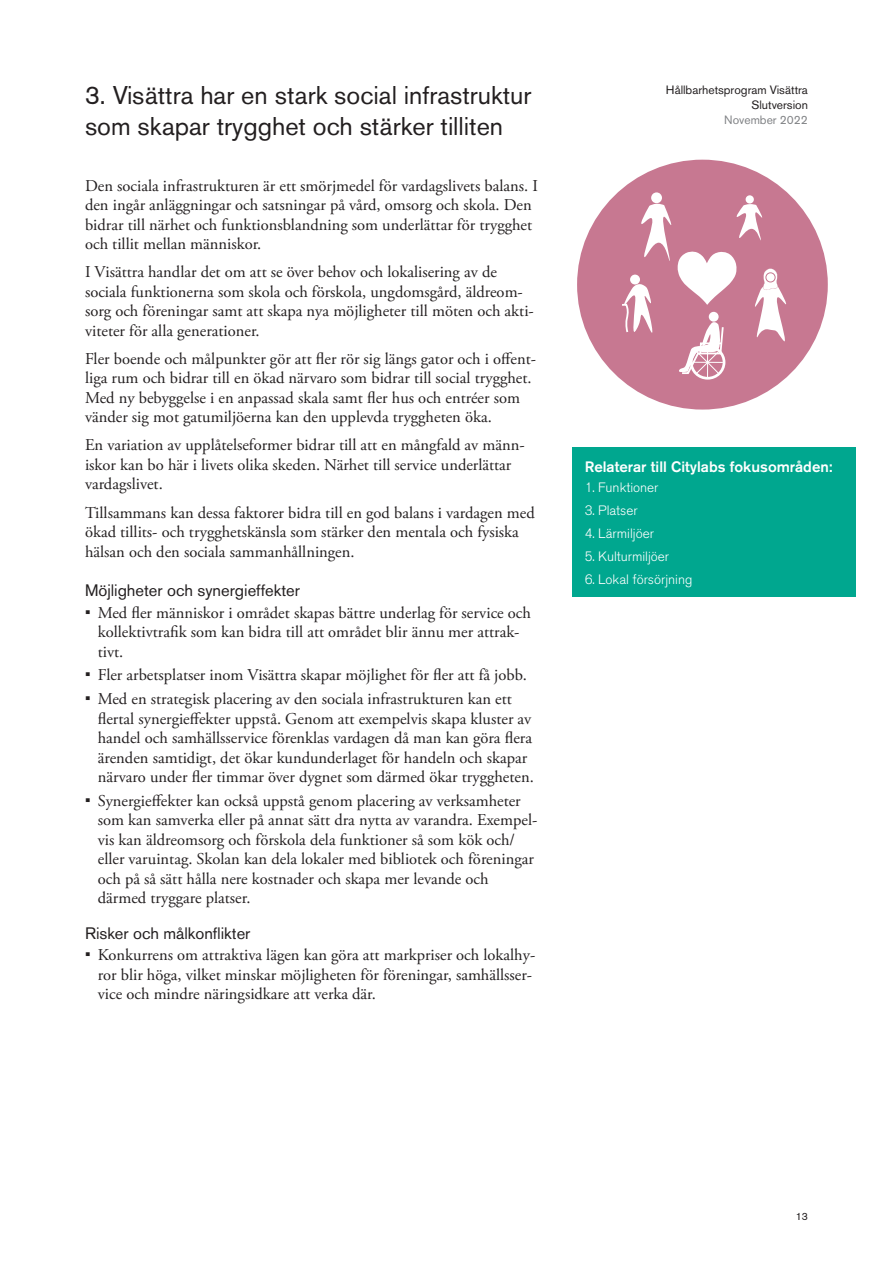
<style>
.page{position:relative;width:893px;height:1263px;background:#fff}
.page>*{position:absolute;margin:0;border:0;box-sizing:border-box;transform-origin:0 0}
.Rubrik_2{font:25.5px/30.8px "Akzidenz Grotesk Std";color:#231f20}
.t1{font:16.5px/19.5px "Adobe Garamond Pro";color:#231f20}
.Rubrik_4{font:16.5px "Akzidenz Grotesk Std";color:#231f20}
.EKO_rubrik_stor_färg{font:500 15px "Akzidenz Grotesk Std";color:#fff}
.EKO_lista_utan_punkt{font:300 13.5px "Akzidenz Grotesk Std";color:#fff}
.t2{font:12px/15px "Akzidenz Grotesk Std";color:#231f20;text-align:right}
.t3{font:12px "Akzidenz Grotesk Std";color:#808285}
.t4{font:10.5px "Akzidenz Grotesk Std";color:#231f20}
.s1{font-family:"Akzidenz Grotesk Std"}
</style>
<div class="page">
<div style="left:577px;top:160px;width:251px;height:250px;background:#c77891;border-radius:50%"></div>
<div style="left:651px;top:192px;width:11px;height:11px;background:#fff;border-radius:50%"></div>
<div style="left:746px;top:195px;width:8px;height:9px;background:#fff;border-radius:50%"></div>
<div style="left:690px;top:345px;width:35px;height:35px;border:3px solid #fff;border-radius:50%"></div>
<svg style="left:622px;top:204px;width:165px;height:174px"></svg>
<div style="left:572px;top:448px;width:284px;height:149px;background:#00a78f"></div>
<p class="Rubrik_2" style="left:85px;top:80px;width:448px">3. Visättra har en stark social infrastruktur som skapar trygghet och stärker tilliten</p>
<p class="t1" style="left:85px;top:177px;width:454px">Den sociala infrastrukturen är ett smörjmedel för vardagslivets balans. I den ingår anläggningar och satsningar på vård, omsorg och skola. Den bidrar till närhet och funktionsblandning som underlättar för trygghet och tillit mellan människor.</p>
<p class="t1" style="left:85px;top:263px;width:450px">I Visättra handlar det om att se över behov och lokalisering av de sociala funktionerna som skola och förskola, ungdomsgård, äldreom&shy;sorg och föreningar samt att skapa nya möjligheter till möten och akti&shy;viteter för alla generationer.</p>
<p class="t1" style="left:85px;top:350px;width:452px">Fler boende och målpunkter gör att fler rör sig längs gator och i offent&shy;liga rum och bidrar till en ökad närvaro som bidrar till social trygghet.<br>Med ny bebyggelse i en anpassad skala samt fler hus och entréer som vänder sig mot gatumiljöerna kan den upplevda tryggheten öka.</p>
<p class="t1" style="left:85px;top:436px;width:441px">En variation av upplåtelseformer bidrar till att en mångfald av männ&shy;iskor kan bo här i livets olika skeden. Närhet till service underlättar vardagslivet.</p>
<p class="t1" style="left:85px;top:503px;width:451px">Tillsammans kan dessa faktorer bidra till en god balans i vardagen med ökad tillits- och trygghetskänsla som stärker den mentala och fysiska hälsan och den sociala sammanhållningen.</p>
<p class="Rubrik_4" style="left:85px;top:580px;width:216px">Möjligheter och synergieffekter</p>
<p class="t1" style="left:98px;top:603px;width:435px;text-indent:-13px"><span class="s1">•</span> Med fler människor i området skapas bättre underlag för service och kollektivtrafik som kan bidra till att området blir ännu mer attrak&shy;tivt.</p>
<p class="t1" style="left:85px;top:666px;width:443px"><span class="s1">•</span> Fler arbetsplatser inom Visättra skapar möjlighet för fler att få jobb.</p>
<p class="t1" style="left:98px;top:690px;width:438px;text-indent:-13px"><span class="s1">•</span> Med en strategisk placering av den sociala infrastrukturen kan ett flertal synergieffekter uppstå. Genom att exempelvis skapa kluster av handel och samhällsservice förenklas vardagen då man kan göra flera ärenden samtidigt, det ökar kundunderlaget för handeln och skapar närvaro under fler timmar över dygnet som därmed ökar tryggheten.</p>
<p class="t1" style="left:98px;top:791px;width:441px;text-indent:-13px"><span class="s1">•</span> Synergieffekter kan också uppstå genom placering av verksamheter som kan samverka eller på annat sätt dra nytta av varandra. Exempel&shy;vis kan äldreomsorg och förskola dela funktioner så som kök och/ eller varuintag. Skolan kan dela lokaler med bibliotek och föreningar och på så sätt hålla nere kostnader och skapa mer levande och därmed tryggare platser.</p>
<p class="Rubrik_4" style="left:85px;top:923px;width:167px">Risker och målkonflikter</p>
<p class="t1" style="left:98px;top:946px;width:439px;text-indent:-13px"><span class="s1">•</span> Konkurrens om attraktiva lägen kan göra att markpriser och lokalhy&shy;ror blir höga, vilket minskar möjligheten för föreningar, samhällsser&shy;vice och mindre näringsidkare att verka där.</p>
<p class="t2" style="left:666px;top:82px;width:144px">Hållbarhetsprogram Visättra<br>Slutversion</p>
<p class="t3" style="left:724px;top:113px;width:85px">November 2022</p>
<p class="EKO_rubrik_stor_färg" style="left:585px;top:457px;width:249px">Relaterar till Citylabs fokusområden:</p>
<p class="EKO_lista_utan_punkt" style="left:585px;top:480px;width:75px">1. Funktioner</p>
<p class="EKO_lista_utan_punkt" style="left:585px;top:503px;width:54px">3. Platser</p>
<p class="EKO_lista_utan_punkt" style="left:585px;top:526px;width:71px">4. Lärmiljöer</p>
<p class="EKO_lista_utan_punkt" style="left:585px;top:549px;width:86px">5. Kulturmiljöer</p>
<p class="EKO_lista_utan_punkt" style="left:585px;top:572px;width:109px">6. Lokal försörjning</p>
<p class="t4" style="left:796px;top:1210px;width:14px">13</p>
</div>
